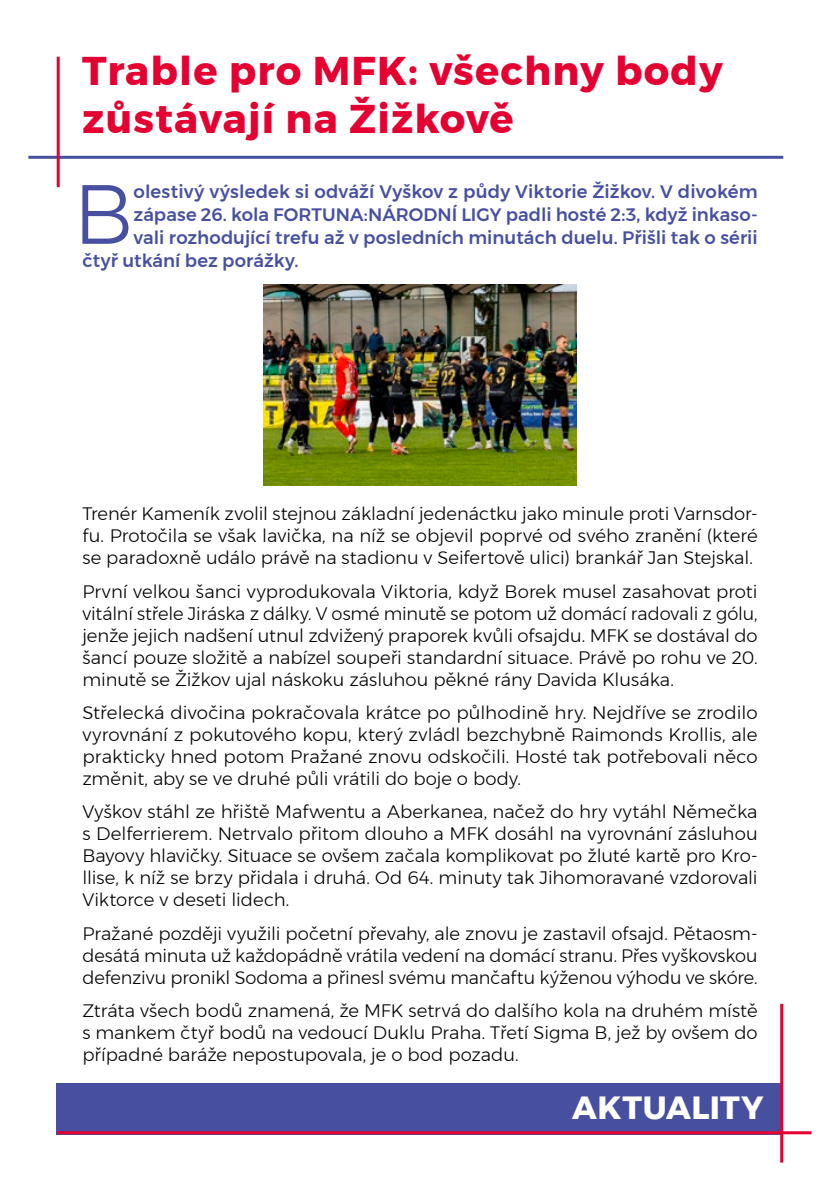
<style>
.page{position:relative;width:840px;height:1191px;background:#fff}
.page>*{position:absolute;margin:0;border:0;box-sizing:border-box;transform-origin:0 0}
.t1{font:300 83.8px "Montserrat";color:#4750a0}
.t2{font:700 40px/48px "Montserrat";letter-spacing:.03em;color:#e50032}
.t3{font:700 32px "Montserrat";letter-spacing:.015em;color:#fff}
.t4{font:300 18px/22px "Montserrat";color:#000;text-align:justify}
.t5{font:500 18px "Montserrat";letter-spacing:.005em;color:#4750a0}
</style>
<div class="page">
<div style="left:57px;top:1083px;width:725px;height:51px;background:#4750a0"></div>
<hr style="left:57px;top:1131px;width:754px;height:3px;background:#e50032">
<hr style="left:28px;top:156px;width:754px;height:3px;background:#4750a0">
<hr style="left:779px;top:1003px;width:3px;height:159px;background:#e50032">
<hr style="left:57px;top:57px;width:3px;height:130px;background:#e50032">
<img style="left:264px;top:285px;width:311px;height:200px">
<h2 class="t2" style="left:82px;top:47px;width:641px">Trable pro MFK: všechny body zůstávají na Žižkově</h2>
<h1 class="t1" style="left:73px;top:151px;width:62px">B</h1>
<p class="t5" style="left:133px;top:177px;width:625px">olestivý výsledek si odváží Vyškov z půdy Viktorie Žižkov. V divokém</p>
<p class="t5" style="left:133px;top:200px;width:625px">zápase 26. kola FORTUNA:NÁRODNÍ LIGY padli hosté 2:3, když inkaso-</p>
<p class="t5" style="left:133px;top:223px;width:625px">vali rozhodující trefu až v posledních minutách duelu. Přišli tak o sérii</p>
<p class="t5" style="left:82px;top:246px;width:217px">čtyř utkání bez porážky.</p>
<p class="t4" style="left:82px;top:502px;width:676px">Trenér Kameník zvolil stejnou základní jedenáctku jako minule proti Varnsdor&shy;fu. Protočila se však lavička, na níž se objevil poprvé od svého zranění (které se paradoxně událo právě na stadionu v Seifertově ulici) brankář Jan Stejskal.</p>
<p class="t4" style="left:82px;top:580px;width:676px">První velkou šanci vyprodukovala Viktoria, když Borek musel zasahovat proti vitální střele Jiráska z dálky. V osmé minutě se potom už domácí radovali z gólu, jenže jejich nadšení utnul zdvižený praporek kvůli ofsajdu. MFK se dostával do šancí pouze složitě a nabízel soupeři standardní situace. Právě po rohu ve 20. minutě se Žižkov ujal náskoku zásluhou pěkné rány Davida Klusáka.</p>
<p class="t4" style="left:82px;top:701px;width:676px">Střelecká divočina pokračovala krátce po půlhodině hry. Nejdříve se zrodilo vyrovnání z pokutového kopu, který zvládl bezchybně Raimonds Krollis, ale prakticky hned potom Pražané znovu odskočili. Hosté tak potřebovali něco změnit, aby se ve druhé půli vrátili do boje o body.</p>
<p class="t4" style="left:82px;top:800px;width:676px">Vyškov stáhl ze hřiště Mafwentu a Aberkanea, načež do hry vytáhl Němečka s Delferrierem. Netrvalo přitom dlouho a MFK dosáhl na vyrovnání zásluhou Bayovy hlavičky. Situace se ovšem začala komplikovat po žluté kartě pro Kro&shy;llise, k níž se brzy přidala i druhá. Od 64. minuty tak Jihomoravané vzdorovali Viktorce v deseti lidech.</p>
<p class="t4" style="left:82px;top:922px;width:676px">Pražané později využili početní převahy, ale znovu je zastavil ofsajd. Pětaosm&shy;desátá minuta už každopádně vrátila vedení na domácí stranu. Přes vyškovskou defenzivu pronikl Sodoma a přinesl svému mančaftu kýženou výhodu ve skóre.</p>
<p class="t4" style="left:82px;top:999px;width:676px">Ztráta všech bodů znamená, že MFK setrvá do dalšího kola na druhém místě s mankem čtyř bodů na vedoucí Duklu Praha. Třetí Sigma B, jež by ovšem do případné baráže nepostupovala, je o bod pozadu.</p>
<h3 class="t3" style="left:572px;top:1082px;width:192px">AKTUALITY</h3>
</div>
